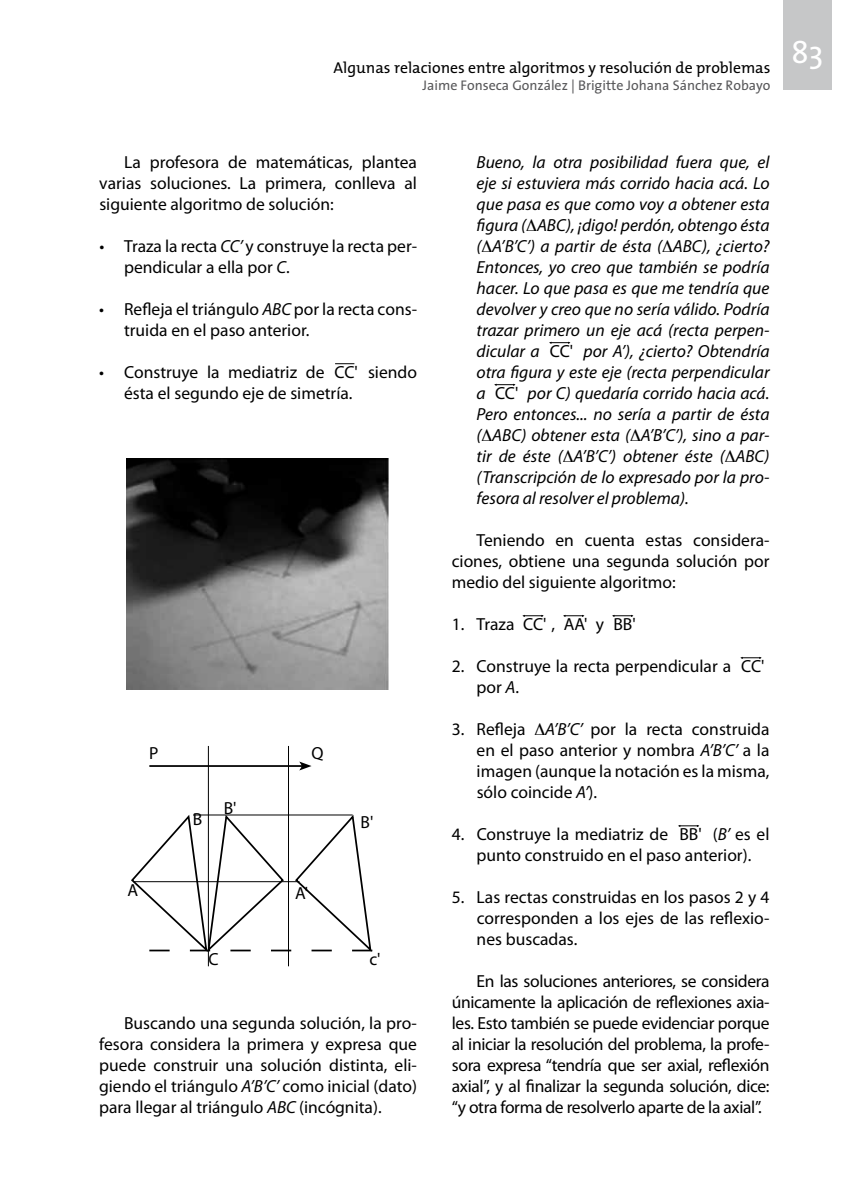
<style>
.page{position:relative;width:844px;height:1191px;background:#fff}
.page>*{position:absolute;margin:0;border:0;box-sizing:border-box;transform-origin:0 0}
.t1{font:31.5px "The Mix";color:#fff}
.t2{font:17.5px/21px "Myriad Pro";color:#000;text-align:justify}
.t3{font:italic 17.5px/21px "Myriad Pro";color:#000;text-align:justify}
.t4{font:15.75px "The Mix";color:#000}
.t5{font:14px "The Sans";color:#58585a}
.s1{font-style:italic}
.s2{font-style:normal}
</style>
<div class="page">
<div style="left:783px;top:0;width:48px;height:90px;background:#c6c7c8"></div>
<svg style="left:335px;top:363px;width:19px;height:1px"></svg>
<svg style="left:549px;top:342px;width:21px;height:2px"></svg>
<svg style="left:494px;top:384px;width:21px;height:2px"></svg>
<svg style="left:522px;top:615px;width:21px;height:2px"></svg>
<svg style="left:563px;top:615px;width:21px;height:2px"></svg>
<svg style="left:612px;top:615px;width:21px;height:2px"></svg>
<svg style="left:740px;top:657px;width:21px;height:2px"></svg>
<svg style="left:678px;top:825px;width:21px;height:2px"></svg>
<img style="left:126px;top:459px;width:262px;height:231px">
<hr style="left:149px;top:765px;width:153px;height:2px;background:#000">
<svg style="left:299px;top:761px;width:12px;height:9px"></svg>
<svg style="left:131px;top:812px;width:241px;height:142px"></svg>
<hr style="left:288px;top:746px;width:1px;height:220px;background:#000">
<hr style="left:208px;top:746px;width:1px;height:220px;background:#000">
<hr style="left:133px;top:881px;width:166px;height:1px;background:#000">
<hr style="left:193px;top:814px;width:159px;height:1px;background:#000">
<p class="t4" style="left:333px;top:54px;width:438px">Algunas relaciones entre algoritmos y resolución de problemas</p>
<p class="t5" style="left:422px;top:73px;width:349px">Jaime Fonseca González | Brigitte Johana Sánchez Robayo</p>
<h1 class="t1" style="left:791px;top:26px;width:33px">83</h1>
<p class="t2" style="left:99px;top:151px;width:319px;text-indent:25px">La profesora de matemáticas, plantea varias soluciones. La primera, conlleva al siguiente algoritmo de solución:</p>
<p class="t2" style="left:124px;top:235px;width:294px;text-indent:-25px">• Traza la recta <span class="s1">CC’</span> y construye la recta per&shy;pendicular a ella por <span class="s1">C</span>.</p>
<p class="t2" style="left:124px;top:298px;width:294px;text-indent:-25px">• Refleja el triángulo <span class="s1">ABC</span> por la recta cons&shy;truida en el paso anterior.</p>
<p class="t2" style="left:124px;top:361px;width:294px;text-indent:-25px">• Construye la mediatriz de CC' siendo ésta el segundo eje de simetría.</p>
<p class="t2" style="left:149px;top:742px;width:11px">P</p>
<p class="t2" style="left:311px;top:742px;width:14px">Q</p>
<p class="t2" style="left:127px;top:879px;width:12px">A</p>
<p class="t2" style="left:224px;top:797px;width:14px">B'</p>
<p class="t2" style="left:193px;top:808px;width:11px">B</p>
<p class="t2" style="left:360px;top:811px;width:14px">B'</p>
<p class="t2" style="left:208px;top:948px;width:12px">C</p>
<p class="t2" style="left:295px;top:882px;width:14px">A'</p>
<p class="t2" style="left:369px;top:948px;width:13px">c'</p>
<p class="t2" style="left:99px;top:1012px;width:319px;text-indent:25px">Buscando una segunda solución, la pro&shy;fesora considera la primera y expresa que puede construir una solución distinta, eli&shy;giendo el triángulo <span class="s1">A’B’C’</span> como inicial (dato) para llegar al triángulo <span class="s1">ABC</span> (incógnita).</p>
<p class="t3" style="left:476px;top:151px;width:294px">Bueno, la otra posibilidad fuera que, el eje si estuviera más corrido hacia acá. Lo que pasa es que como voy a obtener esta figura ( ABC), ¡digo! perdón, obtengo ésta ( A’B’C’) a partir de ésta ( ABC), ¿cierto?<br>Entonces, yo creo que también se podría hacer. Lo que pasa es que me tendría que devolver y creo que no sería válido. Podría trazar primero un eje acá (recta perpen&shy;dicular a <span class="s2">CC'</span> por A’), ¿cierto? Obtendría otra figura y este eje (recta perpendicular a <span class="s2">CC'</span> por C) quedaría corrido hacia acá.<br>Pero entonces... no sería a partir de ésta ( ABC) obtener esta ( A’B’C’), sino a par&shy;tir de éste ( A’B’C’) obtener éste ( ABC) (Transcripción de lo expresado por la pro&shy;fesora al resolver el problema).</p>
<p class="t2" style="left:451px;top:529px;width:319px;text-indent:25px">Teniendo en cuenta estas considera&shy;ciones, obtiene una segunda solución por medio del siguiente algoritmo:</p>
<p class="t2" style="left:451px;top:613px;width:185px">1. Traza CC' , AA' y BB'</p>
<p class="t2" style="left:476px;top:655px;width:289px;text-indent:-25px">2. Construye la recta perpendicular a CC' por <span class="s1">A</span>.</p>
<p class="t2" style="left:476px;top:718px;width:294px;text-indent:-25px">3. Refleja <span class="s1">A’B’C’</span> por la recta construida en el paso anterior y nombra <span class="s1">A’B’C’</span> a la imagen (aunque la notación es la misma, sólo coincide <span class="s1">A’</span>).</p>
<p class="t2" style="left:451px;top:823px;width:319px;text-align:center">4. Construye la mediatriz de BB' (<span class="s1">B’</span> es el punto construido en el paso anterior).</p>
<p class="t2" style="left:476px;top:886px;width:294px;text-indent:-25px">5. Las rectas construidas en los pasos 2 y 4 corresponden a los ejes de las reflexio&shy;nes buscadas.</p>
<p class="t2" style="left:451px;top:970px;width:319px;text-indent:25px">En las soluciones anteriores, se considera únicamente la aplicación de reflexiones axia&shy;les. Esto también se puede evidenciar porque al iniciar la resolución del problema, la profe&shy;sora expresa “tendría que ser axial, reflexión axial”, y al finalizar la segunda solución, dice: “y otra forma de resolverlo aparte de la axial”.</p>
</div>
